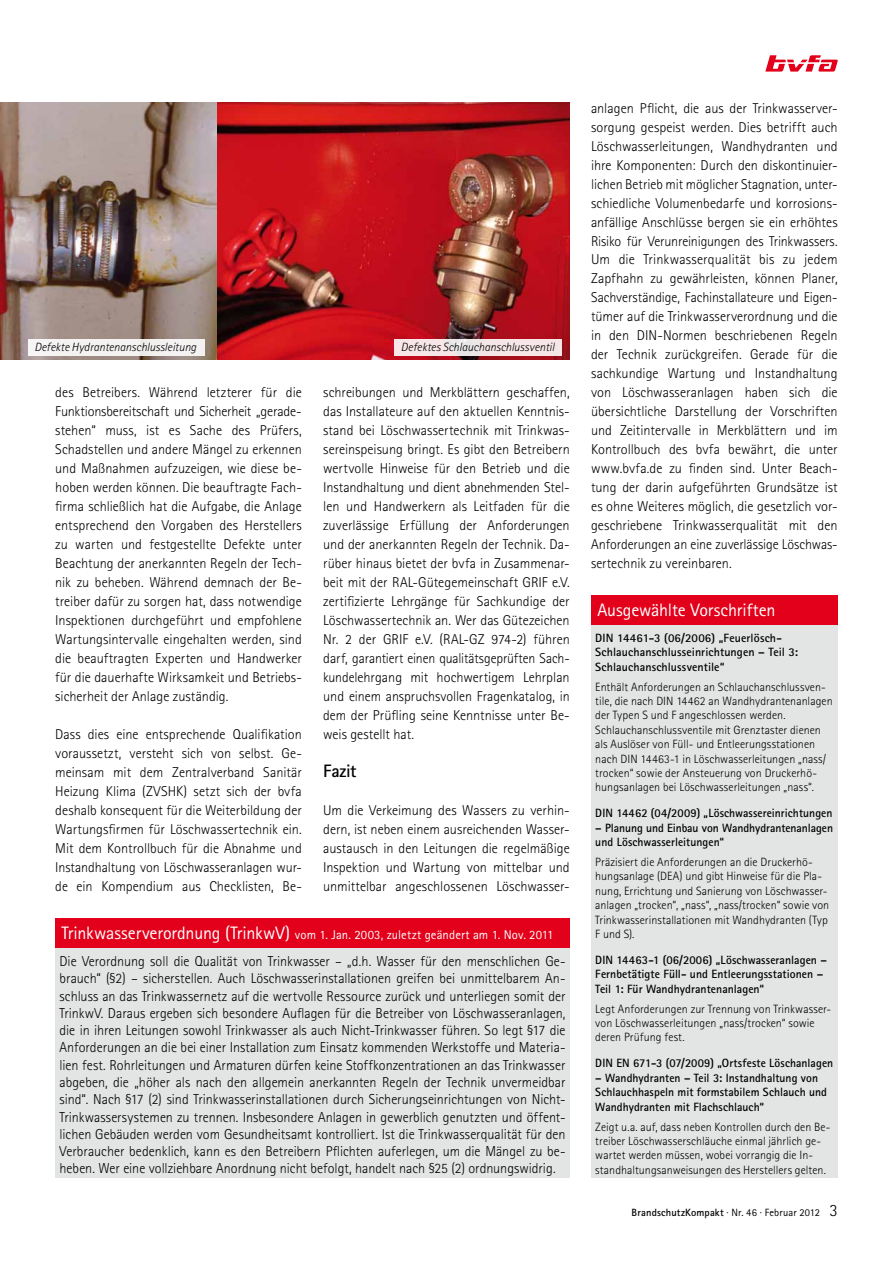
<style>
.page{position:relative;width:893px;height:1263px;background:#fff}
.page>*{position:absolute;margin:0;border:0;box-sizing:border-box;transform-origin:0 0}
.t1{font:18px "Rotis Sans Serif Std";letter-spacing:-.01em;color:#fff}
.t2{font:700 18px "Rotis Sans Serif Std";letter-spacing:-.02em;color:#000}
.t3{font:300 14.4px/17.2px "Rotis Sans Serif Std";color:#000;text-align:justify}
.t4{font:300 14.25px/18.9px "Rotis Sans Serif Std";color:#000;text-align:justify}
.t5{font:12.75px "Rotis Sans Serif Std";letter-spacing:.01em;color:#fff}
.t6{font:300 12px/14.4px "Rotis Sans Serif Std";letter-spacing:.005em;color:#000}
.t7{font:700 12px/14.4px "Rotis Sans Serif Std";letter-spacing:.005em;color:#000}
.t8{font:italic 300 12px "Rotis Sans Serif Std";color:#000}
.t9{font:700 10.5px "Rotis Sans Serif Std";letter-spacing:.015em;color:#000}
.s1{font-size:18px}
.s2{font-weight:400}
.s3{font-weight:300;font-size:17.25px}
</style>
<div class="page">
<svg style="left:765px;top:55px;width:73px;height:17px"></svg>
<img style="left:0;top:102px;width:218px;height:257px">
<img style="left:218px;top:102px;width:352px;height:257px">
<div style="left:28px;top:340px;width:177px;height:16px;background:#f5f3f2"></div>
<svg style="left:395px;top:340px;width:167px;height:16px;fill:#f6e6e7"></svg>
<div style="left:55px;top:947px;width:515px;height:231px;background:#e3e4e4"></div>
<div style="left:591px;top:625px;width:247px;height:553px;background:#e3e4e4"></div>
<div style="left:55px;top:918px;width:515px;height:29px;background:#e2001a"></div>
<div style="left:591px;top:595px;width:247px;height:30px;background:#e2001a"></div>
<p class="t8" style="left:34px;top:340px;width:164px">Defekte Hydrantenanschlussleitung</p>
<p class="t8" style="left:401px;top:340px;width:155px">Defektes Schlauchanschlussventil</p>
<p class="t4" style="left:55px;top:383px;width:248px">des Betreibers. Während letzterer für die Funktionsbereitschaft und Sicherheit „gerade&shy;stehen“ muss, ist es Sache des Prüfers, Schadstellen und andere Mängel zu erkennen und Maßnahmen aufzuzeigen, wie diese be&shy;hoben werden können. Die beauftragte Fach&shy;firma schließlich hat die Aufgabe, die Anlage entsprechend den Vorgaben des Herstellers zu warten und festgestellte Defekte unter Beachtung der anerkannten Regeln der Tech&shy;nik zu beheben. Während demnach der Be&shy;treiber dafür zu sorgen hat, dass notwendige Inspektionen durchgeführt und empfohlene Wartungsintervalle eingehalten werden, sind die beauftragten Experten und Handwerker für die dauerhafte Wirksamkeit und Betriebs&shy;sicherheit der Anlage zuständig.</p>
<p class="t4" style="left:55px;top:724px;width:248px">Dass dies eine entsprechende Qualifikation voraussetzt, versteht sich von selbst. Ge&shy;meinsam mit dem Zentralverband Sanitär Heizung Klima (ZVSHK) setzt sich der bvfa deshalb konsequent für die Weiterbildung der Wartungsfirmen für Löschwassertechnik ein.<br>Mit dem Kontrollbuch für die Abnahme und Instandhaltung von Löschwasseranlagen wur&shy;de ein Kompendium aus Checklisten, Be-</p>
<p class="t4" style="left:323px;top:383px;width:248px">schreibungen und Merkblättern geschaffen, das Installateure auf den aktuellen Kenntnis&shy;stand bei Löschwassertechnik mit Trinkwas&shy;sereinspeisung bringt. Es gibt den Betreibern wertvolle Hinweise für den Betrieb und die Instandhaltung und dient abnehmenden Stel&shy;len und Handwerkern als Leitfaden für die zuverlässige Erfüllung der Anforderungen und der anerkannten Regeln der Technik. Da&shy;rüber hinaus bietet der bvfa in Zusammenar&shy;beit mit der RAL-Gütegemeinschaft GRIF e.V. zertifizierte Lehrgänge für Sachkundige der Löschwassertechnik an. Wer das Gütezeichen Nr. 2 der GRIF e.V. (RAL-GZ 974-2) führen darf, garantiert einen qualitätsgeprüften Sach&shy;kundelehrgang mit hochwertigem Lehrplan und einem anspruchsvollen Fragenkatalog, in dem der Prüfling seine Kenntnisse unter Be&shy;weis gestellt hat.</p>
<p class="t2" style="left:323px;top:759px;width:35px">Fazit</p>
<p class="t4" style="left:323px;top:800px;width:248px">Um die Verkeimung des Wassers zu verhin&shy;dern, ist neben einem ausreichenden Wasser&shy;austausch in den Leitungen die regelmäßige Inspektion und Wartung von mittelbar und unmittelbar angeschlossenen Löschwasser-</p>
<p class="t5" style="left:62px;top:927px;width:493px"><span class="s1">Trinkwasserverordnung (TrinkwV)</span> vom 1. Jan. 2003, zuletzt geändert am 1. Nov. 2011</p>
<p class="t3" style="left:60px;top:952px;width:508px">Die Verordnung soll die Qualität von Trinkwasser – „d.h. Wasser für den menschlichen Ge&shy;brauch“ (§2) – sicherstellen. Auch Löschwasserinstallationen greifen bei unmittelbarem An&shy;schluss an das Trinkwassernetz auf die wertvolle Ressource zurück und unterliegen somit der TrinkwV. Daraus ergeben sich besondere Auflagen für die Betreiber von Löschwasseranlagen, die in ihren Leitungen sowohl Trinkwasser als auch Nicht-Trinkwasser führen. So legt §17 die Anforderungen an die bei einer Installation zum Einsatz kommenden Werkstoffe und Materia&shy;lien fest. Rohrleitungen und Armaturen dürfen keine Stoffkonzentrationen an das Trinkwasser abgeben, die „höher als nach den allgemein anerkannten Regeln der Technik unvermeidbar sind“. Nach §17 (2) sind Trinkwasserinstallationen durch Sicherungseinrichtungen von Nicht-Trinkwassersystemen zu trennen. Insbesondere Anlagen in gewerblich genutzten und öffent&shy;lichen Gebäuden werden vom Gesundheitsamt kontrolliert. Ist die Trinkwasserqualität für den Verbraucher bedenklich, kann es den Betreibern Pflichten auferlegen, um die Mängel zu be&shy;heben. Wer eine vollziehbare Anordnung nicht befolgt, handelt nach §25 (2) ordnungswidrig.</p>
<p class="t4" style="left:591px;top:98px;width:248px">anlagen Pflicht, die aus der Trinkwasserver&shy;sorgung gespeist werden. Dies betrifft auch Löschwasserleitungen, Wandhydranten und ihre Komponenten: Durch den diskontinuier&shy;lichen Betrieb mit möglicher Stagnation, unter&shy;schiedliche Volumenbedarfe und korrosions&shy;anfällige Anschlüsse bergen sie ein erhöhtes Risiko für Verunreinigungen des Trinkwassers.<br>Um die Trinkwasserqualität bis zu jedem Zapfhahn zu gewährleisten, können Planer, Sachverständige, Fachinstallateure und Eigen&shy;tümer auf die Trinkwasserverordnung und die in den DIN-Normen beschriebenen Regeln der Technik zurückgreifen. Gerade für die sachkundige Wartung und Instandhaltung von Löschwasseranlagen haben sich die übersichtliche Darstellung der Vorschriften und Zeitintervalle in Merkblättern und im Kontrollbuch des bvfa bewährt, die unter www.bvfa.de zu finden sind. Unter Beach&shy;tung der darin aufgeführten Grundsätze ist es ohne Weiteres möglich, die gesetzlich vor&shy;geschriebene Trinkwasserqualität mit den Anforderungen an eine zuverlässige Löschwas&shy;sertechnik zu vereinbaren.</p>
<p class="t1" style="left:597px;top:600px;width:179px">Ausgewählte Vorschriften</p>
<p class="t7" style="left:595px;top:630px;width:204px">DIN 14461-3 (06/2006) „Feuerlösch-<br>Schlauchanschlusseinrichtungen – Teil 3:<br>Schlauchanschlussventile“</p>
<p class="t6" style="left:595px;top:679px;width:239px">Enthält Anforderungen an Schlauchanschlussven&shy;tile, die nach DIN 14462 an Wandhydrantenanlagen der Typen S und F angeschlossen werden.<br>Schlauchanschlussventile mit Grenztaster dienen als Auslöser von Füll- und Entleerungsstationen nach DIN 14463-1 in Löschwasserleitungen „nass/ trocken“ sowie der Ansteuerung von Druckerhö&shy;hungsanlagen bei Löschwasserleitungen „nass“.</p>
<p class="t7" style="left:595px;top:806px;width:239px">DIN 14462 (04/2009) „Löschwassereinrichtungen</p>
<p class="t7" style="left:595px;top:820px;width:239px">– Planung und Einbau von Wandhydrantenanlagen und Löschwasserleitungen“</p>
<p class="t6" style="left:595px;top:855px;width:235px">Präzisiert die Anforderungen an die Druckerhö&shy;hungsanlage (DEA) und gibt Hinweise für die Pla&shy;nung, Errichtung und Sanierung von Löschwasser&shy;anlagen „trocken“, „nass“, „nass/trocken“ sowie von Trinkwasserinstallationen mit Wandhydranten (Typ F und S).</p>
<p class="t7" style="left:595px;top:952px;width:233px">DIN 14463-1 (06/2006) „Löschwasseranlagen –<br>Fernbetätigte Füll- und Entleerungsstationen –<br>Teil 1: Für Wandhydrantenanlagen“</p>
<p class="t6" style="left:595px;top:1001px;width:237px">Legt Anforderungen zur Trennung von Trinkwasser&shy;von Löschwasserleitungen „nass/trocken“ sowie deren Prüfung fest.</p>
<p class="t7" style="left:595px;top:1056px;width:239px">DIN EN 671-3 (07/2009) „Ortsfeste Löschanlagen</p>
<p class="t7" style="left:595px;top:1070px;width:233px">– Wandhydranten – Teil 3: Instandhaltung von<br>Schlauchhaspeln mit formstabilem Schlauch und<br>Wandhydranten mit Flachschlauch“</p>
<p class="t6" style="left:595px;top:1119px;width:237px">Zeigt u.a. auf, dass neben Kontrollen durch den Be&shy;treiber Löschwasserschläuche einmal jährlich ge&shy;wartet werden müssen, wobei vorrangig die In&shy;standhaltungsanweisungen des Herstellers gelten.</p>
<p class="t9" style="left:632px;top:1206px;width:208px">BrandschutzKompakt <span class="s2">· Nr. 46 · Februar 2012</span> <span class="s3">3</span></p>
</div>
